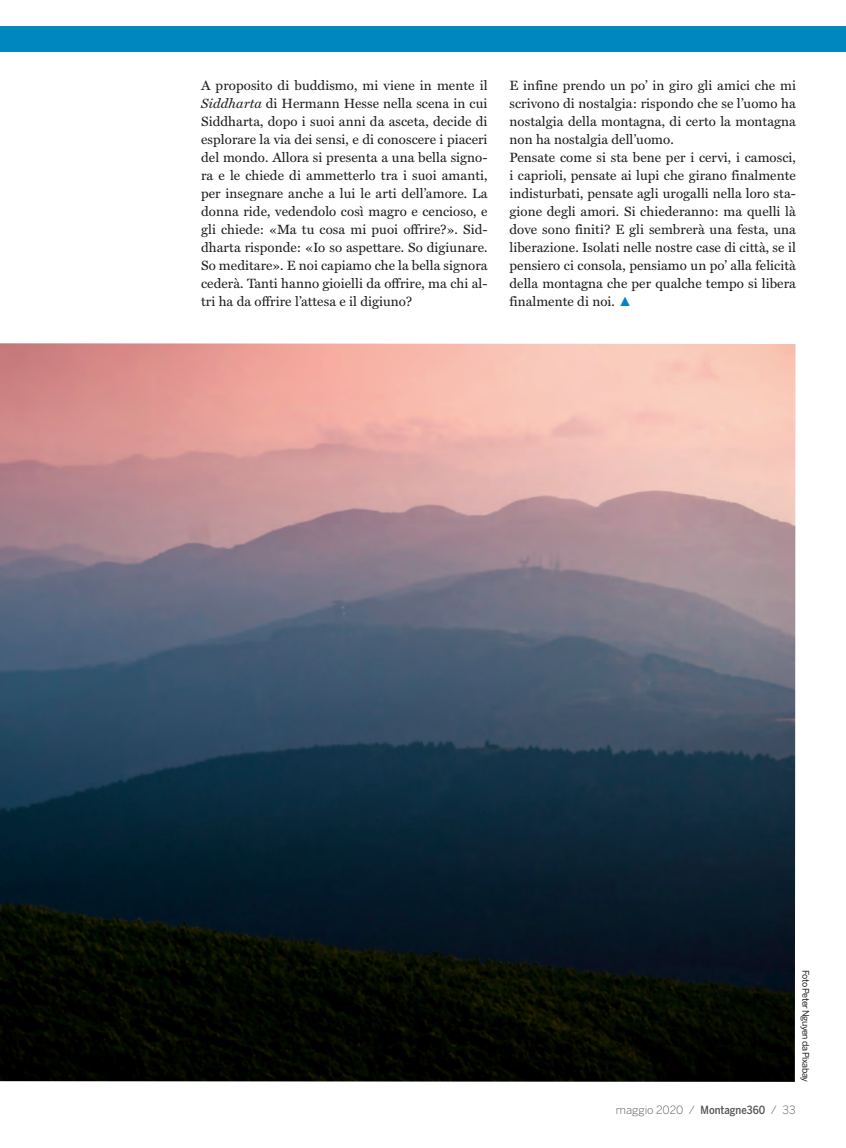
<style>
.page{position:relative;width:846px;height:1148px;background:#fff}
.page>*{position:absolute;margin:0;border:0;box-sizing:border-box;transform-origin:0 0}
.t1{font:13.5px/18px "Miller Text";letter-spacing:.005em;color:#231f20}
.t2{font:300 11.25px "Benton Sans";color:#57585a}
.t3{font:9px "Benton Sans";letter-spacing:-.05em;color:#231f20}
.s1{font-style:italic}
.s2{font-family:"Times New Roman";font-style:italic;color:#0087c0}
.s3{font-family:"Benton Sans Condensed";font-weight:500}
</style>
<div class="page">
<img style="left:0;top:343px;width:795px;height:739px">
<div style="left:0;top:27px;width:846px;height:25px;background:#0087c0"></div>
<p class="t1" style="left:201px;top:77px;width:288px;text-align:justify">A proposito di buddismo, mi viene in mente il <span class="s1">Siddharta</span> di Hermann Hesse nella scena in cui Siddharta, dopo i suoi anni da asceta, decide di esplorare la via dei sensi, e di conoscere i piaceri del mondo. Allora si presenta a una bella signo&shy;ra e le chiede di ammetterlo tra i suoi amanti, per insegnare anche a lui le arti dell’amore. La donna ride, vedendolo così magro e cencioso, e gli chiede: «Ma tu cosa mi puoi offrire?». Sid&shy;dharta risponde: «Io so aspettare. So digiunare.<br>So meditare». E noi capiamo che la bella signora cederà. Tanti hanno gioielli da offrire, ma chi al&shy;tri ha da offrire l’attesa e il digiuno?</p>
<p class="t1" style="left:509px;top:77px;width:288px">E infine prendo un po’ in giro gli amici che mi scrivono di nostalgia: rispondo che se l’uomo ha nostalgia della montagna, di certo la montagna non ha nostalgia dell’uomo.<br>Pensate come si sta bene per i cervi, i camosci, i caprioli, pensate ai lupi che girano finalmente indisturbati, pensate agli urogalli nella loro sta&shy;gione degli amori. Si chiederanno: ma quelli là dove sono finiti? E gli sembrerà una festa, una liberazione. Isolati nelle nostre case di città, se il pensiero ci consola, pensiamo un po’ alla felicità della montagna che per qualche tempo si libera finalmente di noi. <span class="s2">▲</span></p>
<p class="t3" style="left:811px;top:970px;width:113px;rotate:90deg">Foto Peter Nguyen da Pixabay</p>
<p class="t2" style="left:616px;top:1104px;width:181px">maggio 2020 / <span class="s3">Montagne360</span> / 33</p>
</div>
